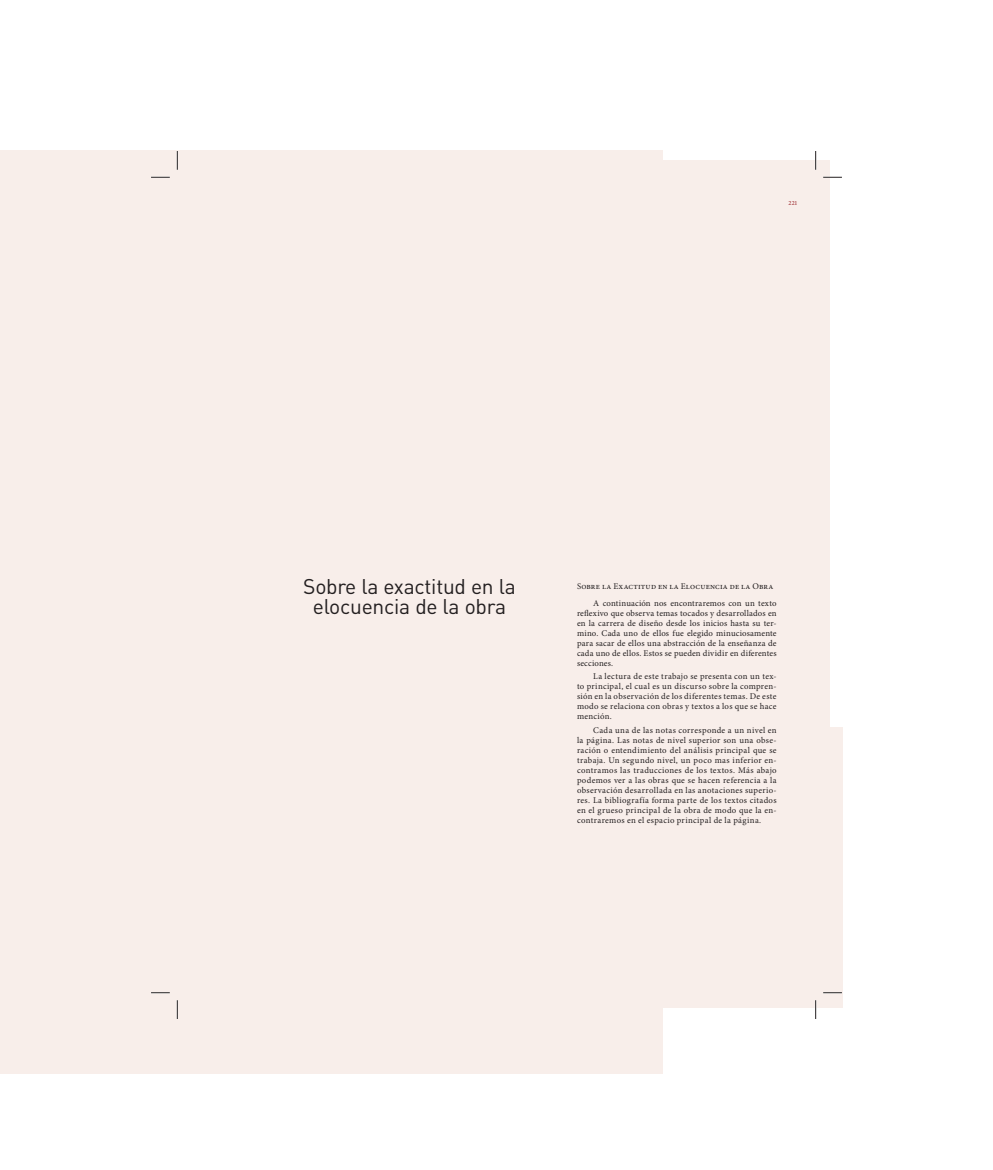
<style>
.page{position:relative;width:993px;height:1170px;background:#fff}
.page>*{position:absolute;margin:0;border:0;box-sizing:border-box;transform-origin:0 0}
.t1{font:21px/20px "DIN Pro";letter-spacing:-.015em;color:#231f20;text-align:center}
.t2{font:8.75px/10px "Minion Pro";letter-spacing:.025em;color:#231f20;text-align:justify}
.t3{font:6.25px "Minion Pro";color:#961b21}
</style>
<div class="page">
<div style="left:178px;top:727px;width:664px;height:280px;background:#f8eeea"></div>
<div style="left:526px;top:160px;width:303px;height:573px;background:#f8eeea"></div>
<div style="left:0;top:150px;width:662px;height:923px;background:#f8eeea"></div>
<svg style="left:151px;top:176px;width:19px;height:2px"></svg>
<svg style="left:823px;top:176px;width:18px;height:2px"></svg>
<svg style="left:151px;top:992px;width:19px;height:1px"></svg>
<svg style="left:823px;top:992px;width:18px;height:1px"></svg>
<svg style="left:176px;top:151px;width:2px;height:19px"></svg>
<svg style="left:176px;top:1000px;width:2px;height:18px"></svg>
<svg style="left:815px;top:151px;width:1px;height:19px"></svg>
<svg style="left:814px;top:1000px;width:2px;height:18px"></svg>
<p class="t3" style="left:788px;top:201px;width:10px">221</p>
<h1 class="t1" style="left:303px;top:578px;width:214px">Sobre la exactitud en la elocuencia de la obra</h1>
<p class="t2" style="left:593px;top:579px;width:185px;line-height:16px;text-indent:-16px">Sobre la Exactitud en la Elocuencia de la Obra<br>A continuación nos encontraremos con un texto</p>
<p class="t2" style="left:576px;top:608px;width:201px">reflexivo que observa temas tocados y desarrollados en en la carrera de diseño desde los inicios hasta su ter&shy;mino. Cada uno de ellos fue elegido minuciosamente para sacar de ellos una abstracción de la enseñanza de cada uno de ellos. Estos se pueden dividir en diferentes secciones.</p>
<p class="t2" style="left:576px;top:672px;width:201px;text-indent:16px">La lectura de este trabajo se presenta con un tex&shy;to principal, el cual es un discurso sobre la compren&shy;sión en la observación de los diferentes temas. De este modo se relaciona con obras y textos a los que se hace mención.</p>
<p class="t2" style="left:576px;top:725px;width:201px;text-indent:16px">Cada una de las notas corresponde a un nivel en la página. Las notas de nivel superior son una obse&shy;ración o entendimiento del análisis principal que se trabaja. Un segundo nivel, un poco mas inferior en&shy;contramos las traducciones de los textos. Más abajo podemos ver a las obras que se hacen referencia a la observación desarrollada en las anotaciones superio&shy;res. La bibliografía forma parte de los textos citados en el grueso principal de la obra de modo que la en&shy;contraremos en el espacio principal de la página.</p>
</div>
